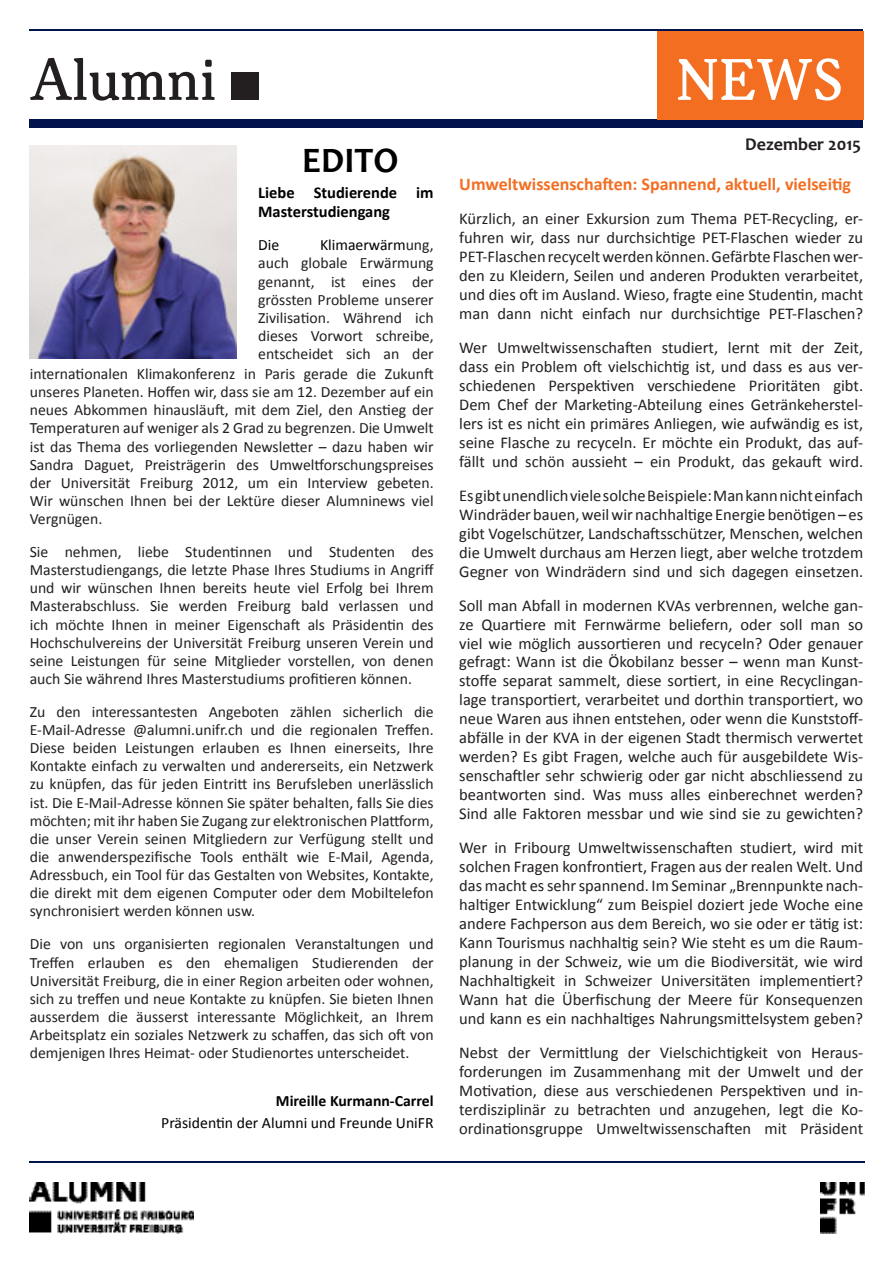
<style>
.page{position:relative;width:893px;height:1263px;background:#fff}
.page>*{position:absolute;margin:0;border:0;box-sizing:border-box;transform-origin:0 0}
.t1{font:63.9px "Korpus B";color:#231f20}
.t2{font:63px "Korpus B";color:#fff}
.t3{font:700 36px "Candara";color:#000}
.t4{font:700 18px "Calibri";color:#f36e21}
.t5{font:700 18px "Candara";color:#231f20}
.t6{font:16.5px/18.9px "Calibri";color:#231f20;text-align:justify}
.t7{font:700 16.5px/19px "Calibri";color:#000}
.t8{font:15.75px/18.1px "Calibri";color:#231f20;text-align:justify}
.t9{font:15.75px "Calibri";color:#000}
.t10{font:700 15.75px "Calibri";color:#000}
.s1{color:#000}
</style>
<div class="page">
<div style="left:30px;top:119px;width:833px;height:9px;background:#00134d"></div>
<hr style="left:30px;top:1162px;width:833px;height:1px;background:#00134d">
<img style="left:820px;top:1182px;width:1px;height:51px">
<div style="left:657px;top:31px;width:206px;height:88px;background:#f36e21"></div>
<div style="left:231px;top:72px;width:27px;height:28px;background:#231f20"></div>
<hr style="left:30px;top:30px;width:833px;height:1px;background:#00134d">
<hr style="left:31px;top:1162px;width:833px;height:1px;background:#00134d">
<img style="left:821px;top:1182px;width:43px;height:51px">
<img style="left:31px;top:1182px;width:163px;height:51px">
<img style="left:30px;top:146px;width:206px;height:212px">
<h1 class="t1" style="left:30px;top:43px;width:188px">Alumni</h1>
<h2 class="t2" style="left:676px;top:44px;width:169px">NEWS</h2>
<p class="t3" style="left:302px;top:137px;width:98px">EDITO</p>
<p class="t7" style="left:258px;top:183px;width:177px">Liebe Studierende im<br>Masterstudiengang</p>
<p class="t9" style="left:258px;top:235px;width:23px">Die</p>
<p class="t8" style="left:258px;top:236px;width:177px;text-indent:62px"><span class="s1">Klimaerwärm</span>ung, auch globale Erwärmung genannt, ist eines der grössten Probleme unserer Zivilisation. Während ich dieses Vorwort schreibe, entscheidet sich an der</p>
<p class="t8" style="left:30px;top:365px;width:405px">internationalen Klimakonferenz in Paris gerade die Zukunft unseres Planeten. Hoffen wir, dass sie am 12. Dezember auf ein neues Abkommen hinausläuft, mit dem Ziel, den Anstieg der Temperaturen auf weniger als 2 Grad zu begrenzen. Die Umwelt ist das Thema des vorliegenden Newsletter – dazu haben wir Sandra Daguet, Preisträgerin des Umweltforschungspreises der Universität Freiburg 2012, um ein Interview gebeten.<br>Wir wünschen Ihnen bei der Lektüre dieser Alumninews viel Vergnügen.</p>
<p class="t8" style="left:30px;top:543px;width:406px">Sie nehmen, liebe Studentinnen und Studenten des Masterstudiengangs, die letzte Phase Ihres Studiums in Angriff und wir wünschen Ihnen bereits heute viel Erfolg bei Ihrem Masterabschluss. Sie werden Freiburg bald verlassen und ich möchte Ihnen in meiner Eigenschaft als Präsidentin des Hochschulvereins der Universität Freiburg unseren Verein und seine Leistungen für seine Mitglieder vorstellen, von denen auch Sie während Ihres Masterstudiums profitieren können.</p>
<p class="t8" style="left:30px;top:703px;width:405px">Zu den interessantesten Angeboten zählen sicherlich die E-Mail-Adresse @alumni.unifr.ch und die regionalen Treffen.<br>Diese beiden Leistungen erlauben es Ihnen einerseits, Ihre Kontakte einfach zu verwalten und andererseits, ein Netzwerk zu knüpfen, das für jeden Eintritt ins Berufsleben unerlässlich ist. Die E-Mail-Adresse können Sie später behalten, falls Sie dies möchten; mit ihr haben Sie Zugang zur elektronischen Plattform, die unser Verein seinen Mitgliedern zur Verfügung stellt und die anwenderspezifische Tools enthält wie E-Mail, Agenda, Adressbuch, ein Tool für das Gestalten von Websites, Kontakte, die direkt mit dem eigenen Computer oder dem Mobiltelefon synchronisiert werden können usw.</p>
<p class="t8" style="left:30px;top:935px;width:405px">Die von uns organisierten regionalen Veranstaltungen und Treffen erlauben es den ehemaligen Studierenden der Universität Freiburg, die in einer Region arbeiten oder wohnen, sich zu treffen und neue Kontakte zu knüpfen. Sie bieten Ihnen ausserdem die äusserst interessante Möglichkeit, an Ihrem Arbeitsplatz ein soziales Netzwerk zu schaffen, das sich oft von demjenigen Ihres Heimat- oder Studienortes unterscheidet.</p>
<p class="t10" style="left:276px;top:1091px;width:159px">Mireille Kurmann-Carrel</p>
<p class="t9" style="left:161px;top:1113px;width:274px">Präsidentin der Alumni und Freunde UniFR</p>
<p class="t5" style="left:745px;top:133px;width:117px">Dezember 2015</p>
<p class="t4" style="left:459px;top:172px;width:393px">Umweltwissenschaften: Spannend, aktuell, vielseitig</p>
<p class="t6" style="left:459px;top:209px;width:405px">Kürzlich, an einer Exkursion zum Thema PET-Recycling, er&shy;fuhren wir, dass nur durchsichtige PET-Flaschen wieder zu PET-Flaschen recycelt werden können. Gefärbte Flaschen wer&shy;den zu Kleidern, Seilen und anderen Produkten verarbeitet, und dies oft im Ausland. Wieso, fragte eine Studentin, macht man dann nicht einfach nur durchsichtige PET-Flaschen?</p>
<p class="t6" style="left:459px;top:338px;width:405px">Wer Umweltwissenschaften studiert, lernt mit der Zeit, dass ein Problem oft vielschichtig ist, und dass es aus ver&shy;schiedenen Perspektiven verschiedene Prioritäten gibt.<br>Dem Chef der Marketing-Abteilung eines Getränkeherstel&shy;lers ist es nicht ein primäres Anliegen, wie aufwändig es ist, seine Flasche zu recyceln. Er möchte ein Produkt, das auf&shy;fällt und schön aussieht – ein Produkt, das gekauft wird.</p>
<p class="t6" style="left:459px;top:486px;width:405px">Es gibt unendlich viele solche Beispiele: Man kann nicht einfach Windräder bauen, weil wir nachhaltige Energie benötigen – es gibt Vogelschützer, Landschaftsschützer, Menschen, welchen die Umwelt durchaus am Herzen liegt, aber welche trotzdem Gegner von Windrädern sind und sich dagegen einsetzen.</p>
<p class="t6" style="left:459px;top:596px;width:405px">Soll man Abfall in modernen KVAs verbrennen, welche gan&shy;ze Quartiere mit Fernwärme beliefern, oder soll man so viel wie möglich aussortieren und recyceln? Oder genauer gefragt: Wann ist die Ökobilanz besser – wenn man Kunst&shy;stoffe separat sammelt, diese sortiert, in eine Recyclingan&shy;lage transportiert, verarbeitet und dorthin transportiert, wo neue Waren aus ihnen entstehen, oder wenn die Kunststoff&shy;abfälle in der KVA in der eigenen Stadt thermisch verwertet werden? Es gibt Fragen, welche auch für ausgebildete Wis&shy;senschaftler sehr schwierig oder gar nicht abschliessend zu beantworten sind. Was muss alles einberechnet werden?<br>Sind alle Faktoren messbar und wie sind sie zu gewichten?</p>
<p class="t6" style="left:459px;top:838px;width:405px">Wer in Fribourg Umweltwissenschaften studiert, wird mit solchen Fragen konfrontiert, Fragen aus der realen Welt. Und das macht es sehr spannend. Im Seminar „Brennpunkte nach&shy;haltiger Entwicklung“ zum Beispiel doziert jede Woche eine andere Fachperson aus dem Bereich, wo sie oder er tätig ist:<br>Kann Tourismus nachhaltig sein? Wie steht es um die Raum&shy;planung in der Schweiz, wie um die Biodiversität, wie wird Nachhaltigkeit in Schweizer Universitäten implementiert?<br>Wann hat die Überfischung der Meere für Konsequenzen und kann es ein nachhaltiges Nahrungsmittelsystem geben?</p>
<p class="t6" style="left:459px;top:1043px;width:405px">Nebst der Vermittlung der Vielschichtigkeit von Heraus&shy;forderungen im Zusammenhang mit der Umwelt und der Motivation, diese aus verschiedenen Perspektiven und in&shy;terdisziplinär zu betrachten und anzugehen, legt die Ko&shy;ordinationsgruppe Umweltwissenschaften mit Präsident</p>
</div>
